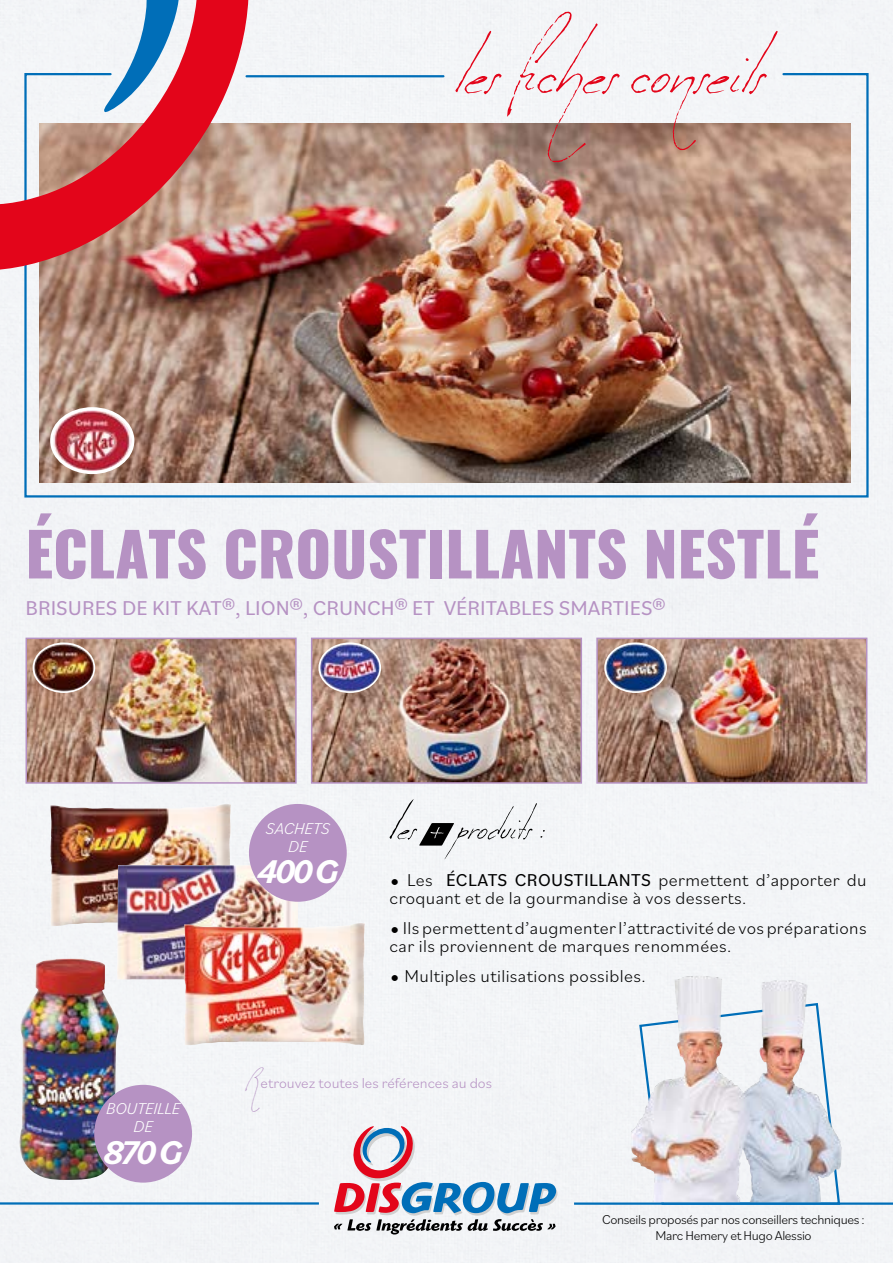
<style>
.page{position:relative;width:893px;height:1263px;background:#f3f4f7}
.page>*{position:absolute;margin:0;border:0;box-sizing:border-box;transform-origin:0 0}
.t1{font:67.5px "Milonguita";color:#e3051a}
.t2{font:800 60px "Oswald";color:#b692c3}
.t3{font:italic 700 34.5px "Bilo";letter-spacing:-.08em;color:#fff}
.t4{font:21px "Bilo";color:#b692c3}
.t5{font:300 18px/18px "Bilo";letter-spacing:.02em;color:#000}
.t6{font:italic 300 16.5px/18px "Bilo";letter-spacing:-.01em;color:#fff;text-align:center}
.t7{font:300 15px "Bilo";color:#b692c3}
.t8{font:300 13.5px/16.2px "Bilo";letter-spacing:-.025em;color:#000;text-align:center}
.s1{font-size:28.5px}
.s2{font-weight:400}
.s3{font-family:"Milonguita";font-weight:400;font-size:25.5px}
</style>
<div class="page">
<svg style="left:334px;top:1126px;width:223px;height:108px"></svg>
<img style="left:630px;top:976px;width:212px;height:226px">
<hr style="left:0;top:1202px;width:319px;height:2px;background:#006eb8">
<img style="left:23px;top:72px;width:847px;height:427px">
<hr style="left:247px;top:75px;width:196px;height:2px;background:#006eb8">
<hr style="left:574px;top:1202px;width:319px;height:3px;background:#006eb8">
<img style="left:29px;top:641px;width:265px;height:140px">
<div style="left:26px;top:638px;width:271px;height:146px;border:2px solid #b692c3"></div>
<img style="left:314px;top:641px;width:265px;height:140px">
<div style="left:311px;top:638px;width:271px;height:146px;border:2px solid #b692c3"></div>
<img style="left:599px;top:641px;width:265px;height:140px">
<div style="left:596px;top:638px;width:271px;height:146px;border:2px solid #b692c3"></div>
<svg style="left:0;top:0;width:258px;height:280px"></svg>
<svg style="left:390px;top:796px;width:155px;height:65px"></svg>
<img style="left:19px;top:959px;width:99px;height:221px">
<img style="left:50px;top:804px;width:182px;height:122px">
<img style="left:117px;top:865px;width:181px;height:114px">
<img style="left:184px;top:923px;width:182px;height:122px">
<div style="left:94px;top:1085px;width:98px;height:97px;background:#b692c3;border-radius:50%"></div>
<div style="left:249px;top:804px;width:98px;height:98px;background:#b692c3;border-radius:50%"></div>
<img style="left:319px;top:643px;width:61px;height:49px">
<div style="left:318px;top:642px;width:63px;height:51px;border:2px solid #fff;border-radius:50%"></div>
<img style="left:33px;top:643px;width:61px;height:49px">
<div style="left:33px;top:642px;width:62px;height:51px;border:2px solid #fff;border-radius:50%"></div>
<img style="left:52px;top:409px;width:80px;height:64px">
<div style="left:50px;top:407px;width:84px;height:67px;border:3px solid #fff;border-radius:50%"></div>
<img style="left:605px;top:643px;width:61px;height:49px">
<div style="left:604px;top:642px;width:63px;height:51px;border:2px solid #fff;border-radius:50%"></div>
<h1 class="t1" style="left:455px;top:29px;width:309px">les fiches conseils</h1>
<h2 class="t2" style="left:26px;top:512px;width:795px">ÉCLATS CROUSTILLANTS NESTLÉ</h2>
<p class="t4" style="left:26px;top:594px;width:642px">BRISURES DE KIT KAT®, LION®, CRUNCH® ET VÉRITABLES SMARTIES®</p>
<p class="t6" style="left:106px;top:1099px;width:75px">BOUTEILLE<br>DE</p>
<h3 class="t3" style="left:104px;top:1129px;width:80px">870 G</h3>
<p class="t6" style="left:266px;top:818px;width:65px">SACHETS<br>DE</p>
<h3 class="t3" style="left:257px;top:848px;width:83px">400 G</h3>
<p class="t5" style="left:390px;top:871px;width:479px"><span class="s1">•</span> Les <span class="s2">ÉCLATS CROUSTILLANTS</span> permettent d’apporter du croquant et de la gourmandise à vos desserts.</p>
<p class="t5" style="left:390px;top:919px;width:479px"><span class="s1">•</span>Ils permettent d’augmenter l’attractivité de vos préparations car ils proviennent de marques renommées.</p>
<p class="t5" style="left:390px;top:967px;width:257px"><span class="s1">•</span> Multiples utilisations possibles.</p>
<p class="t7" style="left:245px;top:1073px;width:248px"><span class="s3">R</span>etrouvez toutes les références au dos</p>
<p class="t8" style="left:602px;top:1211px;width:264px">Conseils proposés par nos conseillers techniques :<br>Marc Hemery et Hugo Alessio</p>
</div>
